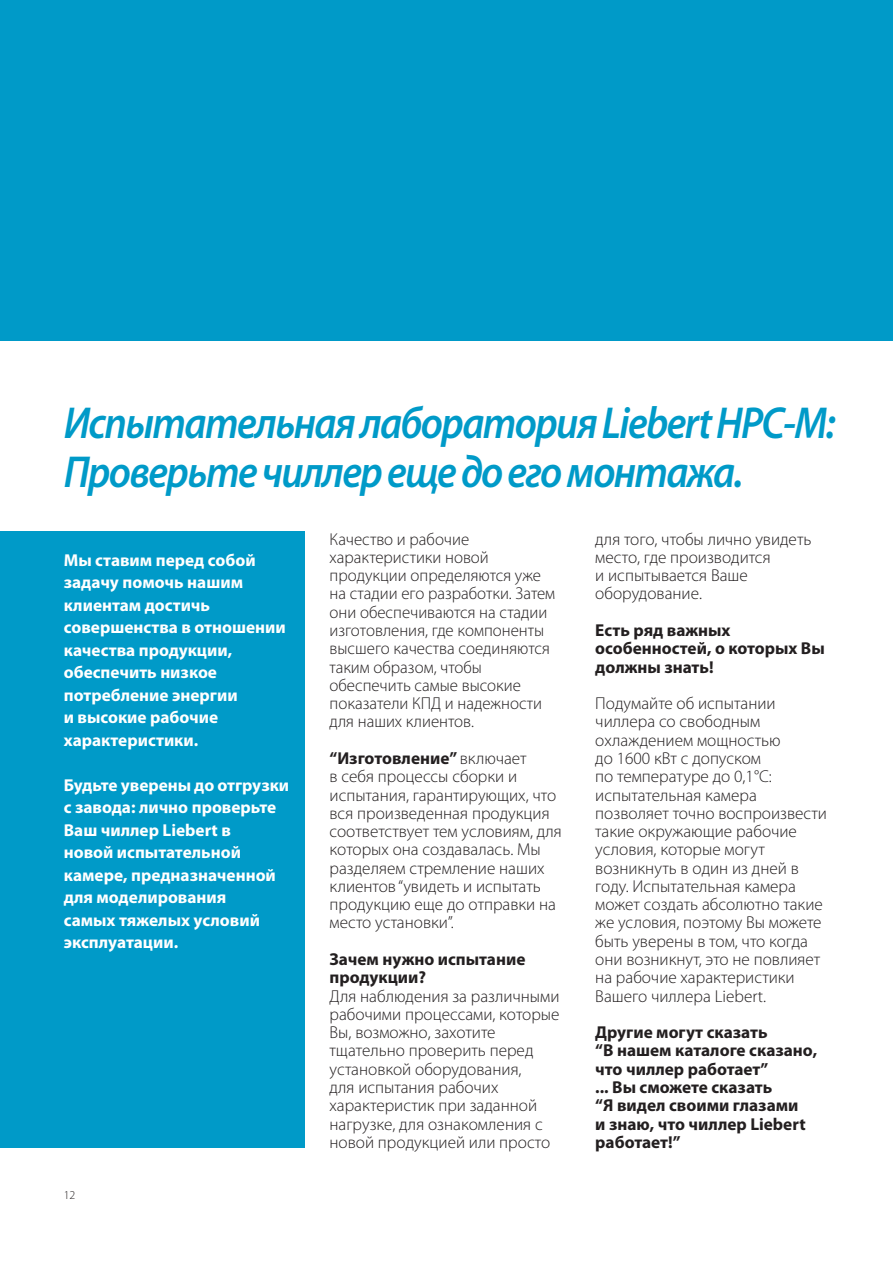
<style>
.page{position:relative;width:893px;height:1263px;background:#fff}
.page>*{position:absolute;margin:0;border:0;box-sizing:border-box;transform-origin:0 0}
.t1{font:italic 600 45px/49.5px "Myriad Pro";letter-spacing:-.04em;color:#009ac8;scale:.91 1}
.t2{font:300 17.25px/18.3px "Myriad Pro";color:#231f20}
.t3{font:700 17.25px/22.5px "Myriad Pro";color:#fff}
.t4{font:700 17.25px/18.3px "Myriad Pro";color:#231f20}
.t5{font:300 12px "Myriad Pro";color:#231f20}
.s1{font-weight:700}
</style>
<div class="page">
<div style="left:0;top:532px;width:305px;height:616px;background:#009ac8"></div>
<div style="left:0;top:0;width:892px;height:340px;background:#009ac8"></div>
<h1 class="t1" style="left:64px;top:398px;width:849px">Испытательная лаборатория Liebert HPC-M:<br>Проверьте чиллер еще до его монтажа.</h1>
<p class="t2" style="left:329px;top:531px;width:227px">Качество и рабочие характеристики новой продукции определяются уже на стадии его разработки. Затем они обеспечиваются на стадии изготовления, где компоненты высшего качества соединяются таким образом, чтобы обеспечить самые высокие показатели КПД и надежности для наших клиентов.</p>
<p class="t2" style="left:329px;top:750px;width:234px"><span class="s1">“Изготовление”</span> включает<br>в себя процессы сборки и испытания, гарантирующих, что вся произведенная продукция соответствует тем условиям, для которых она создавалась. Мы разделяем стремление наших клиентов “увидеть и испытать продукцию еще до отправки на место установки”.</p>
<p class="t4" style="left:329px;top:950px;width:197px">Зачем нужно испытание продукции?</p>
<p class="t2" style="left:329px;top:988px;width:231px">Для наблюдения за различными рабочими процессами, которые<br>Вы, возможно, захотите тщательно проверить перед установкой оборудования,<br>для испытания рабочих характеристик при заданной нагрузке, для ознакомления с новой продукцией или просто</p>
<p class="t2" style="left:595px;top:531px;width:217px">для того, чтобы лично увидеть место, где производится<br>и испытывается Ваше оборудование.</p>
<p class="t4" style="left:595px;top:621px;width:231px">Есть ряд важных особенностей, о которых Вы должны знать!</p>
<p class="t2" style="left:595px;top:695px;width:233px">Подумайте об испытании чиллера со свободным охлаждением мощностью<br>до 1600 кВт с допуском<br>по температуре до 0,1°C: испытательная камера позволяет точно воспроизвести такие окружающие рабочие условия, которые могут возникнуть в один из дней в году. Испытательная камера может создать абсолютно такие же условия, поэтому Вы можете быть уверены в том, что когда они возникнут, это не повлияет на рабочие характеристики<br>Вашего чиллера Liebert.</p>
<p class="t4" style="left:595px;top:1023px;width:223px">Другие могут сказать<br>“В нашем каталоге сказано, что чиллер работает”<br>... Вы сможете сказать<br>“Я видел своими глазами<br>и знаю, что чиллер Liebert работает!”</p>
<p class="t3" style="left:64px;top:549px;width:223px">Мы ставим перед собой задачу помочь нашим клиентам достичь совершенства в отношении качества продукции, обеспечить низкое потребление энергии<br>и высокие рабочие характеристики.</p>
<p class="t3" style="left:64px;top:774px;width:227px">Будьте уверены до отгрузки с завода: лично проверьте<br>Ваш чиллер Liebert в<br>новой испытательной камере, предназначенной для моделирования<br>самых тяжелых условий эксплуатации.</p>
<p class="t5" style="left:64px;top:1191px;width:13px">12</p>
</div>
